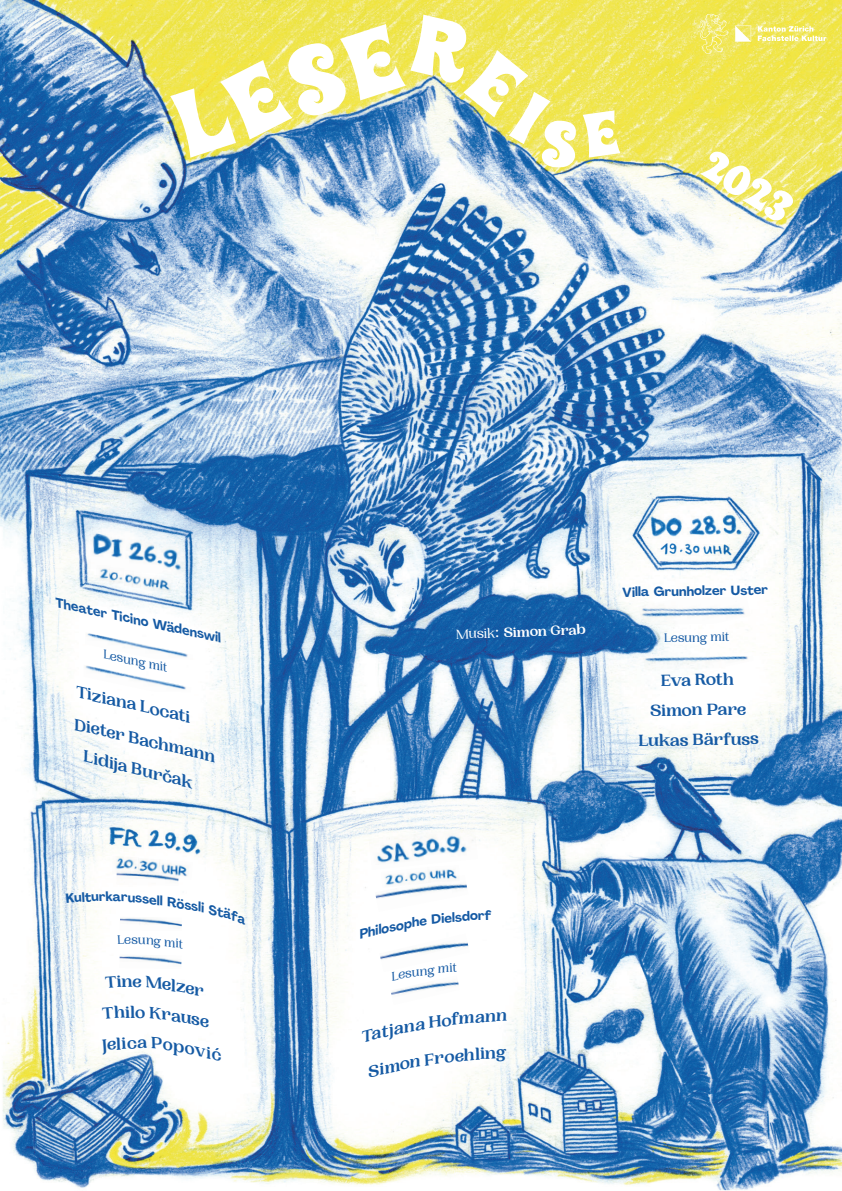
<style>
.page{position:relative;width:842px;height:1191px;background:#fff}
.page>*{position:absolute;margin:0;border:0;box-sizing:border-box;transform-origin:0 0}
.t1{font:40px "Wonderbar";color:#fff}
.t2{font:italic 700 17px "PP Woodland";color:#155aa4}
.t3{font:700 17px/30px "PP Woodland";color:#155aa4;text-align:center}
.t4{font:700 14px "PP Woodland";color:#fff}
.t5{font:italic 700 13px "Agrandir";color:#155aa4}
.t6{font:700 13px "Agrandir";color:#155aa4}
.t7{font:13px "PP Woodland";color:#155aa4}
.t8{font:italic 13px "PP Woodland";color:#155aa4}
.s1{font-weight:400}
.s2{font-family:"Agrandir";font-weight:500}
</style>
<div class="page">
<img style="left:0;top:0;width:842px;height:1191px">
<img style="left:83px;top:525px;width:109px;height:51px">
<img style="left:96px;top:565px;width:14px;height:16px">
<img style="left:641px;top:504px;width:107px;height:37px">
<img style="left:657px;top:540px;width:78px;height:18px">
<img style="left:102px;top:819px;width:106px;height:44px">
<img style="left:112px;top:856px;width:27px;height:19px">
<img style="left:369px;top:827px;width:109px;height:43px">
<img style="left:381px;top:867px;width:46px;height:8px">
<img style="left:120px;top:924px;width:62px;height:7px">
<img style="left:375px;top:875px;width:93px;height:35px">
<img style="left:638px;top:597px;width:112px;height:28px">
<img style="left:85px;top:632px;width:108px;height:27px">
<img style="left:83px;top:664px;width:108px;height:28px">
<img style="left:643px;top:656px;width:111px;height:13px">
<img style="left:390px;top:975px;width:70px;height:30px">
<img style="left:379px;top:939px;width:91px;height:33px">
<svg style="left:758px;top:26px;width:68px;height:15px"></svg>
<svg style="left:699px;top:14px;width:29px;height:40px"></svg>
<svg style="left:735px;top:26px;width:16px;height:16px"></svg>
<img style="left:124px;top:570px;width:10px;height:16px">
<img style="left:140px;top:573px;width:33px;height:20px">
<img style="left:109px;top:567px;width:15px;height:17px">
<img style="left:131px;top:572px;width:11px;height:16px">
<img style="left:138px;top:858px;width:22px;height:13px">
<img style="left:158px;top:859px;width:35px;height:21px">
<img style="left:119px;top:954px;width:63px;height:15px">
<img style="left:116px;top:871px;width:63px;height:14px">
<img style="left:427px;top:865px;width:33px;height:17px">
<svg style="left:170px;top:15px;width:451px;height:154px;background:#d2d578"></svg>
<svg style="left:105px;top:975px;width:99px;height:21px"></svg>
<svg style="left:102px;top:1005px;width:107px;height:22px"></svg>
<svg style="left:102px;top:1036px;width:119px;height:25px"></svg>
<svg style="left:118px;top:935px;width:13px;height:9px"></svg>
<svg style="left:138px;top:937px;width:45px;height:11px"></svg>
<svg style="left:362px;top:1012px;width:145px;height:65px"></svg>
<svg style="left:360px;top:910px;width:125px;height:29px"></svg>
<svg style="left:392px;top:962px;width:65px;height:18px"></svg>
<svg style="left:66px;top:892px;width:33px;height:11px"></svg>
<svg style="left:106px;top:891px;width:140px;height:33px"></svg>
<p class="t5" style="left:59px;top:595px;width:170px;rotate:12deg">Theater Ticino Wädenswil</p>
<p class="t8" style="left:106px;top:646px;width:67px;rotate:12deg">Lesung mit</p>
<p class="t2" style="left:80px;top:681px;width:119px;rotate:13deg">Tiziana Locati</p>
<p class="t2" style="left:78px;top:714px;width:146px;rotate:13deg">Dieter Bachmann</p>
<p class="t2" style="left:87px;top:746px;width:114px;rotate:14deg">Lidija Burčak</p>
<p class="t6" style="left:99px;top:888px;width:9px">r</p>
<p class="t7" style="left:131px;top:931px;width:8px">s</p>
<h1 class="t1" style="left:723px;top:135px;width:99px;rotate:32deg">2023</h1>
<p class="t6" style="left:622px;top:584px;width:147px;rotate:-1deg">Villa Grunholzer Uster</p>
<p class="t4" style="left:456px;top:625px;width:132px;rotate:-2deg"><span class="s1">Musik</span><span class="s2">:</span> Simon Grab</p>
<p class="t7" style="left:664px;top:630px;width:67px;rotate:-1deg">Lesung mit</p>
<p class="t3" style="left:637px;top:666px;width:122px;rotate:-1deg">Eva Roth<br>Simon Pare<br>Lukas Bärfuss</p>
<p class="t6" style="left:485px;top:907px;width:8px">f</p>
</div>
